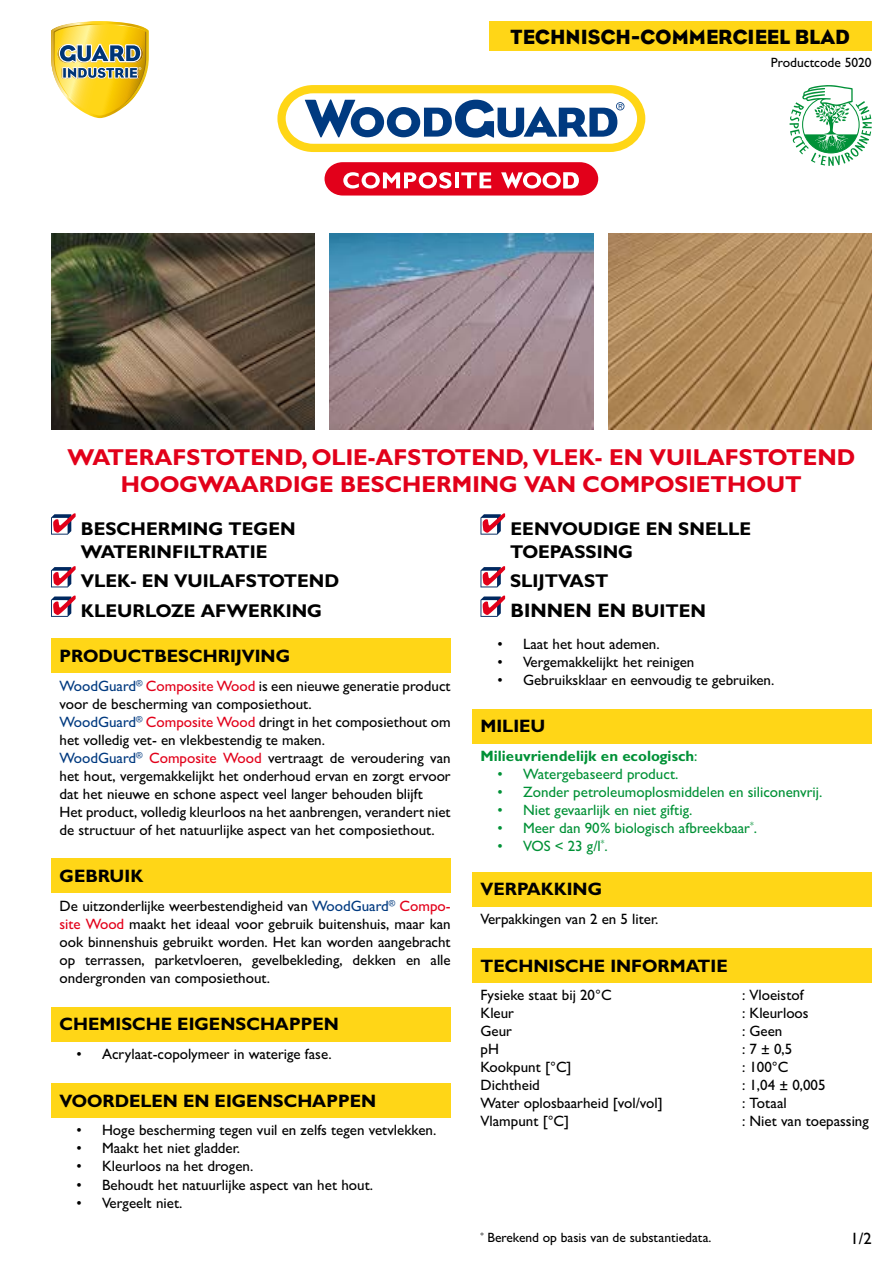
<style>
.page{position:relative;width:893px;height:1263px;background:#fff}
.page>*{position:absolute;margin:0;border:0;box-sizing:border-box;transform-origin:0 0}
.t1{font:700 23.1px/27px "Gill Sans MT Std";color:#e2001a;text-align:center}
.t2{font:21px "Eagle";color:#000}
.t3{font:700 19.5px "Gill Sans MT Std";color:#000}
.t4{font:700 18.6px/23.4px "Gill Sans MT Std";color:#000}
.t5{font:700 18px "Gill Sans MT Std";color:#000}
.t6{font:500 16.5px "Gill Sans MT Std";color:#000}
.t7{font:500 15px/18px "Gill Sans MT Std";color:#000}
.t8{font:500 15px "Gill Sans MT Std";color:#009136}
.t9{font:700 15px "Gill Sans MT Std";color:#009136}
.t10{font:500 13.5px "Gill Sans MT Std";color:#000}
.s1{color:#003a80}
.s2{color:#e2001a}
.s3{font-size:18.6px}
.s4{font-weight:500}
</style>
<div class="page">
<div style="left:51px;top:639px;width:400px;height:34px;background:#ffd617"></div>
<div style="left:51px;top:859px;width:400px;height:34px;background:#ffd617"></div>
<div style="left:51px;top:1007px;width:400px;height:34px;background:#ffd617"></div>
<div style="left:51px;top:1083px;width:400px;height:34px;background:#ffd617"></div>
<div style="left:472px;top:709px;width:400px;height:34px;background:#ffd617"></div>
<div style="left:472px;top:872px;width:400px;height:34px;background:#ffd617"></div>
<div style="left:472px;top:948px;width:400px;height:34px;background:#ffd617"></div>
<svg style="left:51px;top:513px;width:25px;height:22px"></svg>
<svg style="left:51px;top:566px;width:25px;height:21px"></svg>
<svg style="left:51px;top:596px;width:25px;height:21px"></svg>
<svg style="left:480px;top:513px;width:25px;height:22px"></svg>
<svg style="left:480px;top:566px;width:25px;height:21px"></svg>
<svg style="left:480px;top:596px;width:25px;height:21px"></svg>
<img style="left:51px;top:234px;width:264px;height:195px">
<img style="left:330px;top:234px;width:263px;height:195px">
<img style="left:608px;top:234px;width:264px;height:195px">
<svg style="left:51px;top:21px;width:98px;height:97px"></svg>
<svg style="left:277px;top:85px;width:368px;height:67px"></svg>
<svg style="left:325px;top:162px;width:273px;height:34px"></svg>
<div style="left:489px;top:21px;width:383px;height:30px;background:#ffd617"></div>
<svg style="left:790px;top:85px;width:82px;height:81px"></svg>
<h2 class="t2" style="left:511px;top:25px;width:341px">TECHNISCH-COMMERCIEEL BLAD</h2>
<p class="t10" style="left:771px;top:54px;width:102px">Productcode 5020</p>
<h1 class="t1" style="left:67px;top:443px;width:789px">WATERAFSTOTEND, OLIE-AFSTOTEND, VLEK- EN VUILAFSTOTEND<br>HOOGWAARDIGE BESCHERMING VAN COMPOSIETHOUT</h1>
<p class="t4" style="left:81px;top:516px;width:216px">BESCHERMING TEGEN<br>WATERINFILTRATIE</p>
<p class="t4" style="left:81px;top:566px;width:260px;line-height:29.4px">VLEK- EN VUILAFSTOTEND<br>KLEURLOZE AFWERKING</p>
<p class="t5" style="left:60px;top:644px;width:232px">PRODUCTBESCHRIJVING</p>
<p class="t7" style="left:60px;top:676px;width:393px"><span class="s1">WoodGuard</span><sup>®</sup> <span class="s2">Composite Wood</span> is een nieuwe generatie product voor de bescherming van composiethout.<br><span class="s1">WoodGuard</span><sup>®</sup> <span class="s2">Composite Wood</span> dringt in het composiethout om het volledig vet- en vlekbestendig te maken.<br><span class="s1">WoodGuard</span><sup>®</sup> <span class="s2">Composite Wood</span> vertraagt de veroudering van het hout, vergemakkelijkt het onderhoud ervan en zorgt ervoor dat het nieuwe en schone aspect veel langer behouden blijft<br>Het product, volledig kleurloos na het aanbrengen, verandert niet de structuur of het natuurlijke aspect van het composiethout.</p>
<p class="t5" style="left:60px;top:865px;width:85px">GEBRUIK</p>
<p class="t7" style="left:60px;top:897px;width:393px;text-align:justify">De uitzonderlijke weerbestendigheid van <span class="s1">WoodGuard</span><sup>®</sup> <span class="s2">Compo&shy;site Wood</span> maakt het ideaal voor gebruik buitenshuis, maar kan ook binnenshuis gebruikt worden. Het kan worden aangebracht op terrassen, parketvloeren, gevelbekleding, dekken en alle ondergronden van composiethout.</p>
<p class="t5" style="left:60px;top:1013px;width:281px">CHEMISCHE EIGENSCHAPPEN</p>
<p class="t7" style="left:77px;top:1045px;width:257px">• Acrylaat-copolymeer in waterige fase.</p>
<p class="t5" style="left:60px;top:1089px;width:318px">VOORDELEN EN EIGENSCHAPPEN</p>
<p class="t7" style="left:77px;top:1121px;width:361px">• Hoge bescherming tegen vuil en zelfs tegen vetvlekken.</p>
<p class="t7" style="left:77px;top:1139px;width:165px">• Maakt het niet gladder.</p>
<p class="t7" style="left:77px;top:1157px;width:178px">• Kleurloos na het drogen.</p>
<p class="t7" style="left:77px;top:1175px;width:298px">• Behoudt het natuurlijke aspect van het hout.</p>
<p class="t7" style="left:77px;top:1193px;width:107px">• Vergeelt niet.</p>
<p class="t4" style="left:510px;top:516px;width:242px">EENVOUDIGE EN SNELLE<br>TOEPASSING</p>
<p class="t4" style="left:510px;top:569px;width:100px">SLIJTVAST</p>
<h3 class="t3" style="left:510px;top:598px;width:197px">BINNEN EN <span class="s3">BUITEN</span></h3>
<p class="t7" style="left:497px;top:635px;width:164px">• Laat het hout ademen.</p>
<p class="t7" style="left:497px;top:653px;width:198px">• Vergemakkelijkt het reinigen</p>
<p class="t7" style="left:497px;top:671px;width:278px">• Gebruiksklaar en eenvoudig te gebruiken.</p>
<p class="t5" style="left:480px;top:715px;width:66px">MILIEU</p>
<p class="t9" style="left:480px;top:747px;width:219px">Milieuvriendelijk en ecologisch<span class="s4">:</span></p>
<p class="t8" style="left:497px;top:765px;width:182px">• Watergebaseerd product.</p>
<p class="t8" style="left:497px;top:783px;width:326px">• Zonder petroleumoplosmiddelen en siliconenvrij.</p>
<p class="t8" style="left:497px;top:801px;width:196px">• Niet gevaarlijk en niet giftig.</p>
<p class="t8" style="left:497px;top:819px;width:261px">• Meer dan 90% biologisch afbreekbaar<sup>*</sup>.</p>
<p class="t8" style="left:497px;top:837px;width:112px">• VOS &lt; 23 g/l<sup>*</sup>.</p>
<p class="t5" style="left:480px;top:878px;width:123px">VERPAKKING</p>
<p class="t7" style="left:480px;top:910px;width:180px">Verpakkingen van 2 en 5 liter.</p>
<p class="t5" style="left:480px;top:954px;width:249px">TECHNISCHE INFORMATIE</p>
<p class="t7" style="left:480px;top:986px;width:133px">Fysieke staat bij 20°C</p>
<p class="t7" style="left:742px;top:986px;width:63px">: Vloeistof</p>
<p class="t7" style="left:480px;top:1004px;width:35px">Kleur</p>
<p class="t7" style="left:742px;top:1004px;width:68px">: Kleurloos</p>
<p class="t7" style="left:480px;top:1022px;width:33px">Geur</p>
<p class="t7" style="left:742px;top:1022px;width:42px">: Geen</p>
<p class="t7" style="left:480px;top:1040px;width:20px">pH</p>
<p class="t7" style="left:742px;top:1040px;width:52px">: 7 ± 0,5</p>
<p class="t7" style="left:480px;top:1058px;width:93px">Kookpunt [°C]</p>
<p class="t7" style="left:742px;top:1058px;width:48px">: 100°C</p>
<p class="t7" style="left:480px;top:1076px;width:61px">Dichtheid</p>
<p class="t7" style="left:742px;top:1076px;width:85px">: 1,04 ± 0,005</p>
<p class="t7" style="left:480px;top:1094px;width:184px">Water oplosbaarheid [vol/vol]</p>
<p class="t7" style="left:742px;top:1094px;width:46px">: Totaal</p>
<p class="t7" style="left:480px;top:1112px;width:90px">Vlampunt [°C]</p>
<p class="t7" style="left:742px;top:1112px;width:128px">: Niet van toepassing</p>
<p class="t10" style="left:480px;top:1230px;width:232px"><sup>*</sup> Berekend op basis van de substantiedata.</p>
<p class="t6" style="left:851px;top:1229px;width:23px">1/2</p>
</div>
